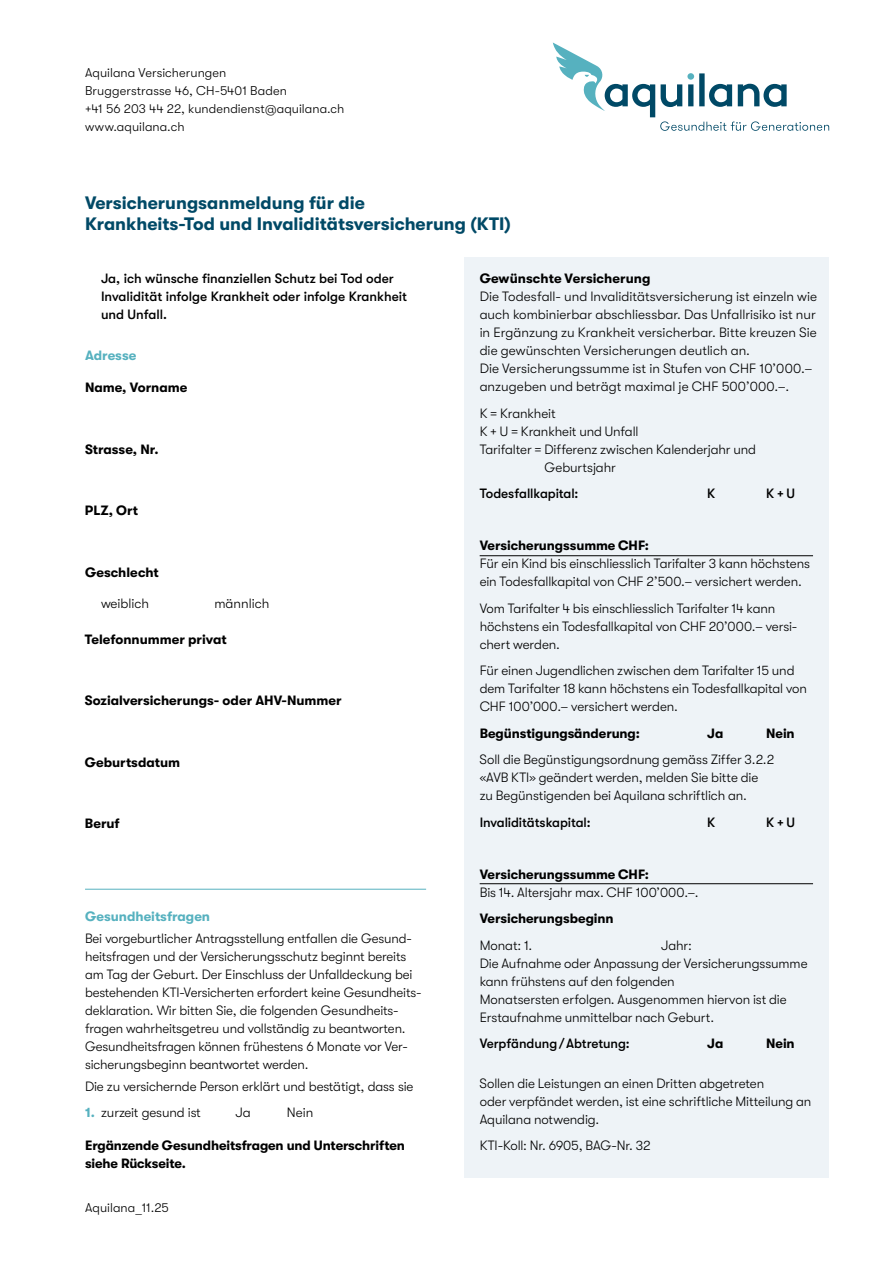
<style>
.page{position:relative;width:893px;height:1263px;background:#fff}
.page>*{position:absolute;margin:0;border:0;box-sizing:border-box;transform-origin:0 0}
.t1{font:700 18px/21px "GT Walsheim";color:#004966}
.t2{font:300 13.5px/18px "GT Walsheim";letter-spacing:-.01em;color:#000}
.t3{font:700 13.5px/18px "GT Walsheim";letter-spacing:-.005em;color:#000}
.t4{font:500 13.5px/18px "GT Walsheim";color:#000}
.t5{font:700 13.5px "GT Walsheim";color:#56b1bf}
.t6{font:300 12.75px/18px "GT Walsheim";letter-spacing:.005em;color:#000}
.s1{font-weight:700;color:#56b1bf}
</style>
<div class="page">
<div style="left:465px;top:257px;width:364px;height:921px;background:#eef3f7"></div>
<hr style="left:480px;top:555px;width:333px;height:1px;background:#000">
<hr style="left:480px;top:883px;width:333px;height:1px;background:#000">
<hr style="left:85px;top:889px;width:341px;height:1px;background:#56b1bf">
<svg style="left:553px;top:43px;width:276px;height:88px"></svg>
<p class="t6" style="left:85px;top:63px;width:261px">Aquilana Versicherungen<br>Bruggerstrasse 46, CH-5401 Baden<br>+41 56 203 44 22, kundendienst@aquilana.ch www.aquilana.ch</p>
<h1 class="t1" style="left:85px;top:193px;width:427px">Versicherungsanmeldung für die<br>Krankheits-Tod und Invaliditätsversicherung (KTI)</h1>
<p class="t4" style="left:101px;top:270px;width:308px">Ja, ich wünsche finanziellen Schutz bei Tod oder<br>Invalidität infolge Krankheit oder infolge Krankheit und Unfall.</p>
<p class="t3" style="left:480px;top:270px;width:172px">Gewünschte Versicherung</p>
<p class="t2" style="left:480px;top:288px;width:339px">Die Todesfall- und Invaliditätsversicherung ist einzeln wie auch kombinierbar abschliessbar. Das Unfallrisiko ist nur in Ergänzung zu Krankheit versicherbar. Bitte kreuzen Sie die gewünschten Versicherungen deutlich an.<br>Die Versicherungssumme ist in Stufen von CHF 10’000.– anzugeben und beträgt maximal je CHF 500’000.–.</p>
<p class="t2" style="left:480px;top:404px;width:78px">K = Krankheit</p>
<p class="t2" style="left:480px;top:422px;width:160px">K + U = Krankheit und Unfall</p>
<p class="t2" style="left:480px;top:440px;width:278px">Tarifalter = Differenz zwischen Kalenderjahr und</p>
<p class="t2" style="left:544px;top:458px;width:73px">Geburtsjahr</p>
<p class="t4" style="left:480px;top:485px;width:100px">Todesfallkapital:</p>
<p class="t4" style="left:707px;top:485px;width:10px">K</p>
<p class="t4" style="left:766px;top:485px;width:30px">K + U</p>
<p class="t3" style="left:480px;top:537px;width:171px">Versicherungssumme CHF:</p>
<p class="t2" style="left:480px;top:555px;width:332px">Für ein Kind bis einschliesslich Tarifalter 3 kann höchstens ein Todesfallkapital von CHF 2’500.– versichert werden.</p>
<p class="t2" style="left:480px;top:599px;width:319px">Vom Tarifalter 4 bis einschliesslich Tarifalter 14 kann höchstens ein Todesfallkapital von CHF 20’000.– versi&shy;chert werden.</p>
<p class="t2" style="left:480px;top:662px;width:329px">Für einen Jugendlichen zwischen dem Tarifalter 15 und dem Tarifalter 18 kann höchstens ein Todesfallkapital von<br>CHF 100’000.– versichert werden.</p>
<p class="t3" style="left:480px;top:724px;width:162px">Begünstigungsänderung:</p>
<p class="t3" style="left:707px;top:724px;width:18px">Ja</p>
<p class="t3" style="left:766px;top:724px;width:30px">Nein</p>
<p class="t2" style="left:480px;top:751px;width:296px">Soll die Begünstigungsordnung gemäss Ziffer 3.2.2 «AVB KTI» geändert werden, melden Sie bitte die zu Begünstigenden bei Aquilana schriftlich an.</p>
<p class="t4" style="left:480px;top:813px;width:112px">Invaliditätskapital:</p>
<p class="t4" style="left:707px;top:813px;width:10px">K</p>
<p class="t4" style="left:766px;top:813px;width:30px">K + U</p>
<p class="t3" style="left:480px;top:865px;width:171px">Versicherungssumme CHF:</p>
<p class="t2" style="left:480px;top:883px;width:220px">Bis 14. Altersjahr max. CHF 100’000.–.</p>
<p class="t3" style="left:480px;top:910px;width:135px">Versicherungsbeginn</p>
<p class="t2" style="left:480px;top:936px;width:54px">Monat: 1.</p>
<p class="t5" style="left:85px;top:348px;width:53px">Adresse</p>
<p class="t3" style="left:85px;top:378px;width:104px">Name, Vorname</p>
<p class="t3" style="left:85px;top:440px;width:75px">Strasse, Nr.</p>
<p class="t3" style="left:85px;top:502px;width:55px">PLZ, Ort</p>
<p class="t3" style="left:85px;top:563px;width:75px">Geschlecht</p>
<p class="t2" style="left:101px;top:594px;width:50px">weiblich</p>
<p class="t2" style="left:214px;top:594px;width:56px">männlich</p>
<p class="t3" style="left:85px;top:630px;width:143px">Telefonnummer privat</p>
<p class="t3" style="left:85px;top:692px;width:258px">Sozialversicherungs- oder AHV-Nummer</p>
<p class="t3" style="left:85px;top:753px;width:97px">Geburtsdatum</p>
<p class="t3" style="left:85px;top:815px;width:36px">Beruf</p>
<p class="t5" style="left:85px;top:908px;width:127px">Gesundheitsfragen</p>
<p class="t2" style="left:85px;top:929px;width:338px">Bei vorgeburtlicher Antragsstellung entfallen die Gesund&shy;heitsfragen und der Versicherungsschutz beginnt bereits am Tag der Geburt. Der Einschluss der Unfalldeckung bei bestehenden KTI-Versicherten erfordert keine Gesundheits&shy;deklaration. Wir bitten Sie, die folgenden Gesundheits&shy;fragen wahrheitsgetreu und vollständig zu beantworten.<br>Gesundheitsfragen können frühestens 6 Monate vor Ver&shy;sicherungsbeginn beantwortet werden.</p>
<p class="t2" style="left:85px;top:1077px;width:330px">Die zu versichernde Person erklärt und bestätigt, dass sie</p>
<p class="t2" style="left:85px;top:1104px;width:117px"><span class="s1">1.</span> zurzeit gesund ist</p>
<p class="t2" style="left:236px;top:1104px;width:17px">Ja</p>
<p class="t2" style="left:287px;top:1104px;width:28px">Nein</p>
<p class="t3" style="left:85px;top:1137px;width:321px">Ergänzende Gesundheitsfragen und Unterschriften siehe Rückseite.</p>
<p class="t2" style="left:480px;top:936px;width:329px;text-indent:181px">Jahr:<br>Die Aufnahme oder Anpassung der Versicherungssumme kann frühstens auf den folgenden<br>Monatsersten erfolgen. Ausgenommen hiervon ist die Erstaufnahme unmittelbar nach Geburt.</p>
<p class="t4" style="left:480px;top:1035px;width:152px">Verpfändung / Abtretung:</p>
<p class="t3" style="left:707px;top:1035px;width:18px">Ja</p>
<p class="t3" style="left:766px;top:1035px;width:30px">Nein</p>
<p class="t2" style="left:480px;top:1074px;width:333px">Sollen die Leistungen an einen Dritten abgetreten<br>oder verpfändet werden, ist eine schriftliche Mitteilung an<br>Aquilana notwendig.</p>
<p class="t2" style="left:480px;top:1137px;width:172px">KTI-Koll: Nr. 6905, BAG-Nr. 32</p>
<p class="t6" style="left:85px;top:1198px;width:85px">Aquilana_11.25</p>
</div>
